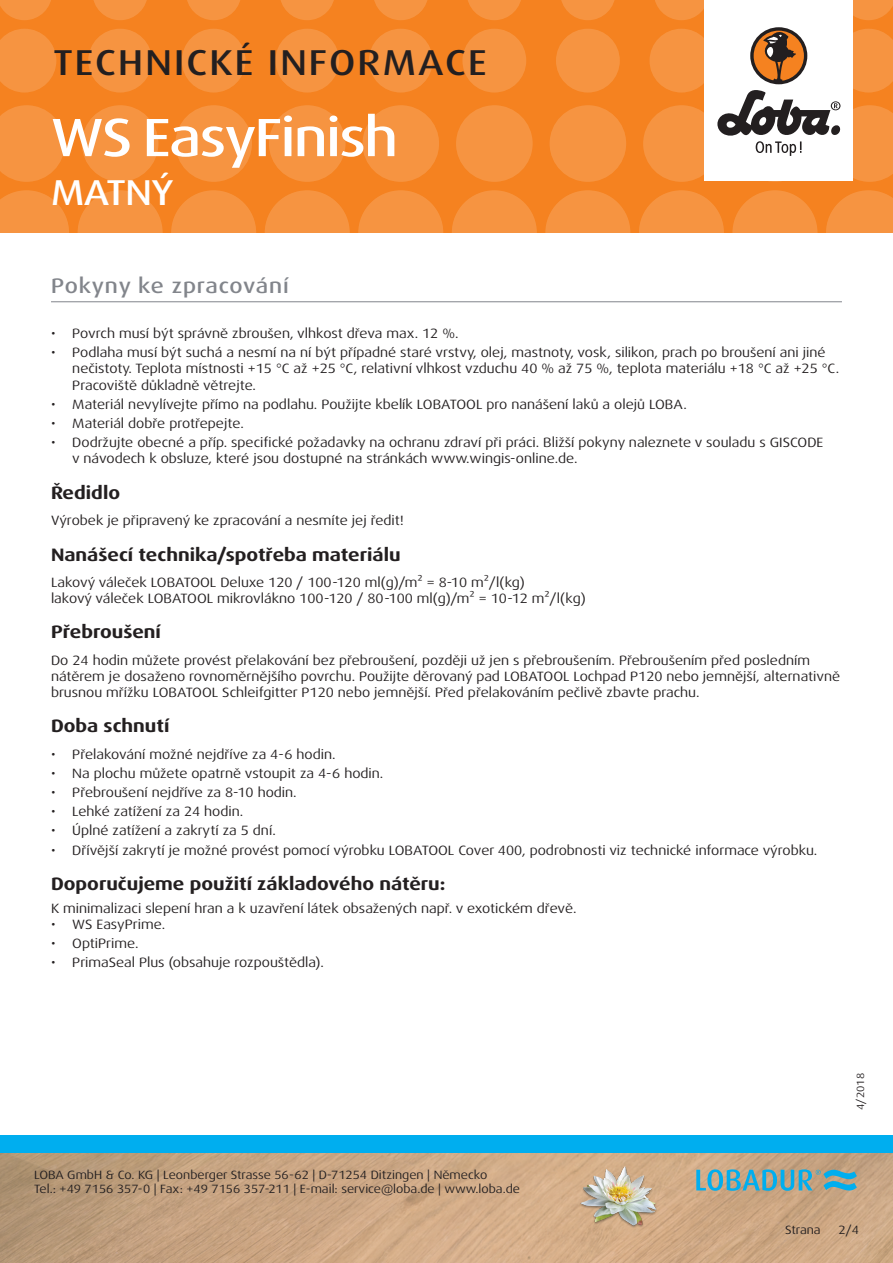
<style>
.page{position:relative;width:893px;height:1263px;background:#fff}
.page>*{position:absolute;margin:0;border:0;box-sizing:border-box;transform-origin:0 0}
.t1{font:500 expanded 54px "Dax Pro";letter-spacing:-.025em;color:#fff}
.t2{font:500 expanded 36px "Dax Pro";letter-spacing:.06em;color:#231f20}
.t3{font:500 expanded 36px "Dax Pro";letter-spacing:-.015em;color:#fff}
.Titel_grau{font:500 expanded 21px "Dax Pro";letter-spacing:.04em;color:#82858b}
.t4{font:700 expanded 18px "Dax Pro";color:#231f20}
.Text{font:expanded 13.5px/16.2px "Dax Pro";color:#231f20}
.t5{font:expanded 12px/14.4px "Dax Pro";color:#231f20}
.t6{font:expanded 10.5px "Dax Pro";color:#231f20}
</style>
<div class="page">
<div style="left:0;top:0;width:893px;height:233px;background:#f58220"></div>
<svg style="left:0;top:190px;width:69px;height:43px"></svg>
<svg style="left:78px;top:190px;width:85px;height:85px;fill:#f69441"></svg>
<svg style="left:171px;top:190px;width:85px;height:85px;fill:#f69441"></svg>
<svg style="left:265px;top:190px;width:85px;height:85px;fill:#f69441"></svg>
<svg style="left:358px;top:190px;width:85px;height:85px;fill:#f69441"></svg>
<svg style="left:545px;top:190px;width:85px;height:85px;fill:#f69441"></svg>
<svg style="left:452px;top:190px;width:85px;height:85px;fill:#f69441"></svg>
<svg style="left:732px;top:190px;width:85px;height:85px;fill:#f69441"></svg>
<svg style="left:639px;top:190px;width:85px;height:85px;fill:#f69441"></svg>
<svg style="left:826px;top:190px;width:67px;height:43px"></svg>
<svg style="left:0;top:105px;width:65px;height:77px"></svg>
<svg style="left:82px;top:105px;width:76px;height:77px"></svg>
<svg style="left:175px;top:105px;width:77px;height:77px"></svg>
<svg style="left:269px;top:105px;width:76px;height:77px"></svg>
<svg style="left:456px;top:105px;width:77px;height:77px"></svg>
<svg style="left:362px;top:105px;width:77px;height:77px"></svg>
<svg style="left:550px;top:105px;width:76px;height:77px"></svg>
<svg style="left:0;top:29px;width:56px;height:63px"></svg>
<svg style="left:182px;top:29px;width:64px;height:63px"></svg>
<svg style="left:88px;top:29px;width:64px;height:63px"></svg>
<svg style="left:275px;top:29px;width:64px;height:63px"></svg>
<svg style="left:462px;top:29px;width:64px;height:63px"></svg>
<svg style="left:369px;top:29px;width:64px;height:63px"></svg>
<svg style="left:556px;top:29px;width:64px;height:63px"></svg>
<svg style="left:0;top:0;width:51px;height:20px"></svg>
<svg style="left:187px;top:0;width:53px;height:20px"></svg>
<svg style="left:468px;top:0;width:53px;height:20px"></svg>
<svg style="left:655px;top:0;width:49px;height:20px"></svg>
<svg style="left:93px;top:0;width:54px;height:20px"></svg>
<svg style="left:374px;top:0;width:54px;height:20px"></svg>
<svg style="left:281px;top:0;width:53px;height:20px"></svg>
<svg style="left:561px;top:0;width:54px;height:20px"></svg>
<svg style="left:853px;top:0;width:40px;height:20px"></svg>
<img style="left:0;top:1152px;width:893px;height:111px">
<div style="left:0;top:1135px;width:893px;height:17px;background:#00aeef"></div>
<div style="left:704px;top:0;width:149px;height:181px;background:#fff"></div>
<svg style="left:643px;top:28px;width:250px;height:154px"></svg>
<img style="left:578px;top:1161px;width:82px;height:81px">
<svg style="left:696px;top:1169px;width:161px;height:22px;background:#74a7ae"></svg>
<hr style="left:51px;top:301px;width:791px;height:1px;background:#82858b">
<h2 class="t2" style="left:53px;top:40px;width:435px">TECHNICKÉ INFORMACE</h2>
<p class="t1" style="left:51px;top:103px;width:348px">WS EasyFinish</p>
<h2 class="t3" style="left:51px;top:169px;width:124px">MATNÝ</h2>
<p class="Titel_grau" style="left:51px;top:272px;width:239px">Pokyny ke zpracování</p>
<p class="Text" style="left:51px;top:325px;width:409px">• Povrch musí být správně zbroušen, vlhkost dřeva max. 12 %.</p>
<p class="Text" style="left:72px;top:345px;width:768px;text-indent:-21px">• Podlaha musí být suchá a nesmí na ní být případné staré vrstvy, olej, mastnoty, vosk, silikon, prach po broušení ani jiné nečistoty. Teplota místnosti +15 °C až +25 °C, relativní vlhkost vzduchu 40 % až 75 %, teplota materiálu +18 °C až +25 °C.<br>Pracoviště důkladně větrejte.</p>
<p class="Text" style="left:51px;top:396px;width:637px">• Materiál nevylívejte přímo na podlahu. Použijte kbelík LOBATOOL pro nanášení laků a olejů LOBA.</p>
<p class="Text" style="left:51px;top:415px;width:194px">• Materiál dobře protřepejte.</p>
<p class="Text" style="left:72px;top:434px;width:752px;text-indent:-21px">• Dodržujte obecné a příp. specifické požadavky na ochranu zdraví při práci. Bližší pokyny naleznete v souladu s GISCODE v návodech k obsluze, které jsou dostupné na stránkách www.wingis-online.de.</p>
<p class="t4" style="left:51px;top:481px;width:71px">Ředidlo</p>
<p class="Text" style="left:51px;top:512px;width:354px">Výrobek je připravený ke zpracování a nesmíte jej ředit!</p>
<p class="t4" style="left:51px;top:543px;width:351px">Nanášecí technika/spotřeba materiálu</p>
<p class="Text" style="left:51px;top:574px;width:536px">Lakový váleček LOBATOOL Deluxe 120 / 100-120 ml(g)/m² = 8-10 m²/l(kg)<br>lakový váleček LOBATOOL mikrovlákno 100-120 / 80-100 ml(g)/m² = 10-12 m²/l(kg)</p>
<p class="t4" style="left:51px;top:621px;width:111px">Přebroušení</p>
<p class="Text" style="left:51px;top:652px;width:791px">Do 24 hodin můžete provést přelakování bez přebroušení, později už jen s přebroušením. Přebroušením před posledním nátěrem je dosaženo rovnoměrnějšího povrchu. Použijte děrovaný pad LOBATOOL Lochpad P120 nebo jemnější, alternativně brusnou mřížku LOBATOOL Schleifgitter P120 nebo jemnější. Před přelakováním pečlivě zbavte prachu.</p>
<p class="t4" style="left:51px;top:715px;width:120px">Doba schnutí</p>
<p class="Text" style="left:51px;top:746px;width:286px">• Přelakování možné nejdříve za 4-6 hodin.</p>
<p class="Text" style="left:51px;top:765px;width:334px">• Na plochu můžete opatrně vstoupit za 4-6 hodin.</p>
<p class="Text" style="left:51px;top:784px;width:247px">• Přebroušení nejdříve za 8-10 hodin.</p>
<p class="Text" style="left:51px;top:803px;width:194px">• Lehké zatížení za 24 hodin.</p>
<p class="Text" style="left:51px;top:823px;width:226px">• Úplné zatížení a zakrytí za 5 dní.</p>
<p class="Text" style="left:51px;top:842px;width:768px">• Dřívější zakrytí je možné provést pomocí výrobku LOBATOOL Cover 400, podrobnosti viz technické informace výrobku.</p>
<p class="t4" style="left:51px;top:872px;width:396px">Doporučujeme použití základového nátěru:</p>
<p class="Text" style="left:51px;top:900px;width:527px">K minimalizaci slepení hran a k uzavření látek obsažených např. v exotickém dřevě.</p>
<p class="Text" style="left:51px;top:916px;width:116px">• WS EasyPrime.</p>
<p class="Text" style="left:51px;top:935px;width:89px">• OptiPrime.</p>
<p class="Text" style="left:51px;top:954px;width:274px">• PrimaSeal Plus (obsahuje rozpouštědla).</p>
<p class="t5" style="left:34px;top:1167px;width:487px">LOBA GmbH &amp; Co. KG | Leonberger Strasse 56-62 | D-71254 Ditzingen | Německo<br>Tel.: +49 7156 357-0 | Fax: +49 7156 357-211 | E-mail: service@loba.de | www.loba.de</p>
<p class="t6" style="left:854px;top:1110px;width:38px;rotate:-90deg">4/2018</p>
<p class="t5" style="left:785px;top:1223px;width:37px">Strana</p>
<p class="t5" style="left:838px;top:1223px;width:22px">2/4</p>
</div>
